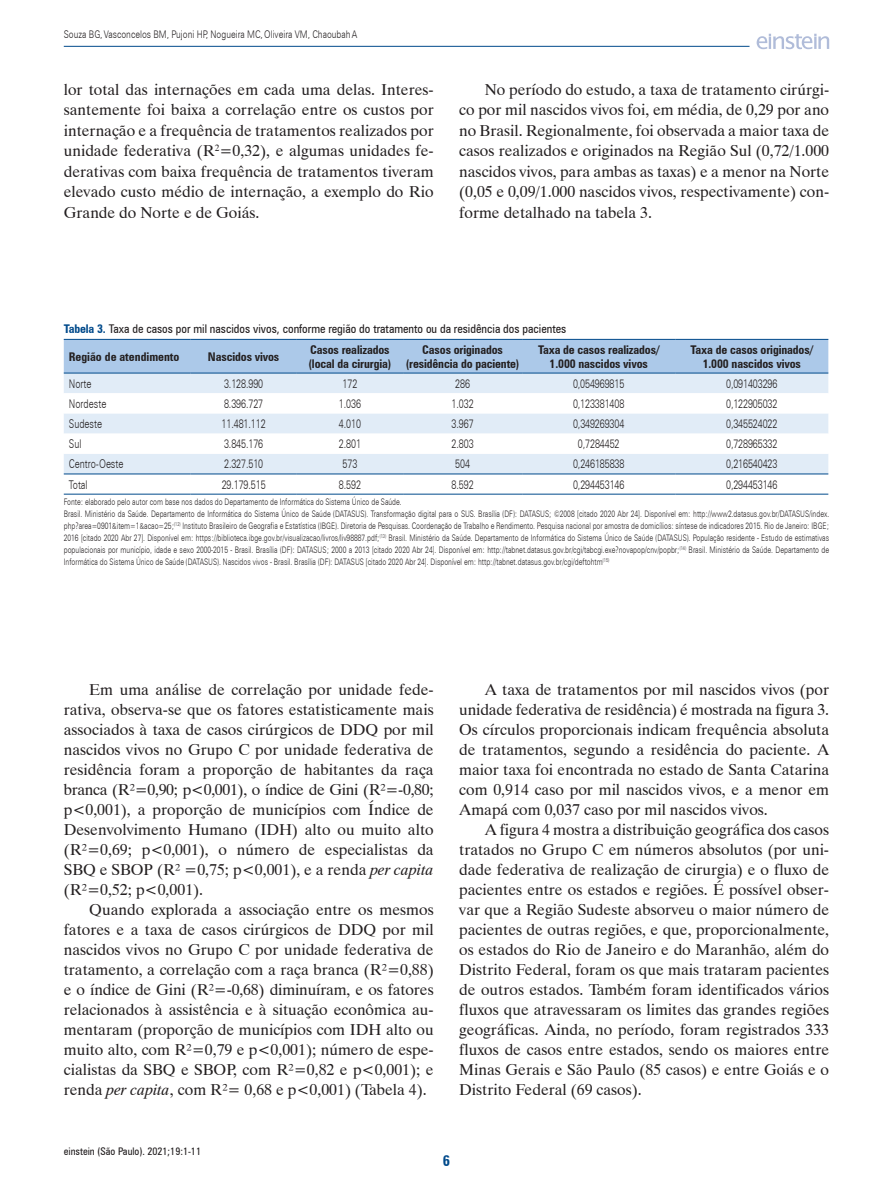
<style>
.page{position:relative;width:893px;height:1191px;background:#fff}
.page>*{position:absolute;margin:0;border:0;box-sizing:border-box;transform-origin:0 0}
.t1{font:15.75px/20px "Dutch 801 BT";color:#231f20;text-align:justify}
.t2{font:700 condensed 15px "Zurich BT";color:#004a8b}
.t3{font:300 12px "Zurich BT";letter-spacing:-.01em;color:#231f20;scale:.75 1}
.t4{font:700 condensed 12px/13.5px "Zurich BT";letter-spacing:-.01em;color:#231f20;text-align:center}
.t5{font:condensed 12px "Zurich BT";color:#231f20}
.t6{font:300 10.5px "Zurich BT";color:#231f20;scale:.8 1}
.t7{font:condensed 10.5px "Zurich BT";color:#231f20}
.t8{font:300 9px/12px "Zurich BT";color:#231f20;scale:.75 1}
.s1{font-weight:700;color:#004a8b}
.s2{font-family:"Calibri"}
.s3{font-style:italic}
</style>
<div class="page">
<svg style="left:757px;top:34px;width:72px;height:15px"></svg>
<hr style="left:64px;top:46px;width:685px;height:1px;background:#004a8b">
<div style="left:64px;top:340px;width:764px;height:33px;background:#acc9e9"></div>
<div style="left:64px;top:374px;width:764px;height:19px;background:#e1ecf7"></div>
<svg style="left:64px;top:413px;width:764px;height:81px"></svg>
<hr style="left:64px;top:339px;width:126px;height:1px;background:#004a8b">
<hr style="left:190px;top:339px;width:107px;height:1px;background:#004a8b">
<hr style="left:297px;top:339px;width:106px;height:1px;background:#004a8b">
<hr style="left:403px;top:339px;width:119px;height:1px;background:#004a8b">
<hr style="left:522px;top:339px;width:153px;height:1px;background:#004a8b">
<hr style="left:675px;top:339px;width:153px;height:1px;background:#004a8b">
<hr style="left:64px;top:373px;width:126px;height:1px;background:#004a8b">
<hr style="left:190px;top:373px;width:107px;height:1px;background:#004a8b">
<hr style="left:297px;top:373px;width:106px;height:1px;background:#004a8b">
<hr style="left:403px;top:373px;width:119px;height:1px;background:#004a8b">
<hr style="left:522px;top:373px;width:153px;height:1px;background:#004a8b">
<hr style="left:675px;top:373px;width:153px;height:1px;background:#004a8b">
<hr style="left:64px;top:473px;width:126px;height:1px;background:#004a8b">
<hr style="left:190px;top:473px;width:107px;height:1px;background:#004a8b">
<hr style="left:297px;top:473px;width:106px;height:1px;background:#004a8b">
<hr style="left:403px;top:473px;width:119px;height:1px;background:#004a8b">
<hr style="left:522px;top:473px;width:153px;height:1px;background:#004a8b">
<hr style="left:675px;top:473px;width:153px;height:1px;background:#004a8b">
<hr style="left:64px;top:494px;width:126px;height:1px;background:#004a8b">
<hr style="left:190px;top:494px;width:107px;height:1px;background:#004a8b">
<hr style="left:297px;top:494px;width:106px;height:1px;background:#004a8b">
<hr style="left:403px;top:494px;width:119px;height:1px;background:#004a8b">
<hr style="left:522px;top:494px;width:153px;height:1px;background:#004a8b">
<hr style="left:675px;top:494px;width:153px;height:1px;background:#004a8b">
<p class="t6" style="left:64px;top:28px;width:369px">Souza BG, Vasconcelos BM, Pujoni HP, Nogueira MC, Oliveira VM, Chaoubah A</p>
<p class="t1" style="left:64px;top:79px;width:371px;line-height:20.5px">lor total das internações em cada uma delas. Interes&shy;santemente foi baixa a correlação entre os custos por internação e a frequência de tratamentos realizados por unidade federativa (R<sup>2</sup>=0,32), e algumas unidades fe&shy;derativas com baixa frequência de tratamentos tiveram elevado custo médio de internação, a exemplo do Rio Grande do Norte e de Goiás.</p>
<p class="t1" style="left:459px;top:79px;width:371px;line-height:20.5px;text-indent:26px">No período do estudo, a taxa de tratamento cirúrgi&shy;co por mil nascidos vivos foi, em média, de 0,29 por ano no Brasil. Regionalmente, foi observada a maior taxa de casos realizados e originados na Região Sul (0,72/1.000 nascidos vivos, para ambas as taxas) e a menor na Norte (0,05 e 0,09/1.000 nascidos vivos, respectivamente) con&shy;forme detalhado na tabela 3.</p>
<p class="t5" style="left:64px;top:321px;width:504px"><span class="s1">Tabela 3.</span> Taxa de casos por mil nascidos vivos, conforme região do tratamento ou da residência dos pacientes</p>
<p class="t4" style="left:69px;top:350px;width:112px">Região de atendimento</p>
<p class="t4" style="left:208px;top:350px;width:73px">Nascidos vivos</p>
<p class="t4" style="left:308px;top:343px;width:85px;text-align:left">Casos realizados (local da cirurgia)</p>
<p class="t4" style="left:406px;top:343px;width:115px">Casos originados (residência do paciente)</p>
<p class="t4" style="left:538px;top:343px;width:123px">Taxa de casos realizados/<br>1.000 nascidos vivos</p>
<p class="t4" style="left:691px;top:343px;width:124px">Taxa de casos originados/<br>1.000 nascidos vivos</p>
<p class="t3" style="left:69px;top:376px;width:32px">Norte</p>
<p class="t3" style="left:224px;top:376px;width:54px">3.128.990</p>
<p class="t3" style="left:343px;top:376px;width:21px">172</p>
<p class="t3" style="left:455px;top:376px;width:21px">286</p>
<p class="t3" style="left:573px;top:376px;width:70px">0,054969815</p>
<p class="t3" style="left:726px;top:376px;width:70px">0,091403296</p>
<p class="t3" style="left:69px;top:396px;width:51px">Nordeste</p>
<p class="t3" style="left:224px;top:396px;width:54px">8.396.727</p>
<p class="t3" style="left:339px;top:396px;width:31px">1.036</p>
<p class="t3" style="left:452px;top:396px;width:31px">1.032</p>
<p class="t3" style="left:573px;top:396px;width:70px">0,123381408</p>
<p class="t3" style="left:726px;top:396px;width:70px">0,122905032</p>
<p class="t3" style="left:69px;top:416px;width:46px">Sudeste</p>
<p class="t3" style="left:222px;top:416px;width:60px">11.481.112</p>
<p class="t3" style="left:339px;top:416px;width:31px">4.010</p>
<p class="t3" style="left:452px;top:416px;width:31px">3.967</p>
<p class="t3" style="left:573px;top:416px;width:70px">0,349269304</p>
<p class="t3" style="left:726px;top:416px;width:70px">0,345524022</p>
<p class="t3" style="left:69px;top:437px;width:18px">Sul</p>
<p class="t3" style="left:224px;top:437px;width:54px">3.845.176</p>
<p class="t3" style="left:339px;top:437px;width:31px">2.801</p>
<p class="t3" style="left:452px;top:437px;width:31px">2.803</p>
<p class="t3" style="left:578px;top:437px;width:57px">0,7284452</p>
<p class="t3" style="left:726px;top:437px;width:70px">0,728965332</p>
<p class="t3" style="left:69px;top:457px;width:74px">Centro-Oeste</p>
<p class="t3" style="left:224px;top:457px;width:54px">2.327.510</p>
<p class="t3" style="left:343px;top:457px;width:21px">573</p>
<p class="t3" style="left:455px;top:457px;width:21px">504</p>
<p class="t3" style="left:573px;top:457px;width:70px">0,246185838</p>
<p class="t3" style="left:726px;top:457px;width:70px">0,216540423</p>
<p class="t3" style="left:69px;top:477px;width:27px">Total</p>
<p class="t3" style="left:222px;top:477px;width:60px">29.179.515</p>
<p class="t3" style="left:339px;top:477px;width:31px">8.592</p>
<p class="t3" style="left:452px;top:477px;width:31px">8.592</p>
<p class="t3" style="left:573px;top:477px;width:70px">0,294453146</p>
<p class="t3" style="left:726px;top:477px;width:70px">0,294453146</p>
<p class="t8" style="left:64px;top:495px;width:1022px">Fonte: elaborado pelo autor com base nos dados do Departamento de Informática do Sistema Único de Saúde.<br>Brasil. Ministério da Saúde. Departamento de Informática do Sistema Único de Saúde (DATASUS). Transformação digital para o SUS. Brasília (DF): DATASUS; ©2008 [citado 2020 Abr 24]. Disponível em: http://www2.datasus.gov.br/DATASUS/index. php?area=0901<span class="s2">&amp;</span>item=1<span class="s2">&amp;</span>acao=25;<sup>(12)</sup> Instituto Brasileiro de Geografia e Estatística (IBGE). Diretoria de Pesquisas. Coordenação de Trabalho e Rendimento. Pesquisa nacional por amostra de domicílios: síntese de indicadores 2015. Rio de Janeiro: IBGE; 2016 [citado 2020 Abr 27]. Disponível em: https://biblioteca.ibge.gov.br/visualizacao/livros/liv98887.pdf;<sup>(13)</sup> Brasil. Ministério da Saúde. Departamento de Informática do Sistema Único de Saúde (DATASUS). População residente - Estudo de estimativas populacionais por município, idade e sexo 2000-2015 - Brasil. Brasília (DF): DATASUS; 2000 a 2013 [citado 2020 Abr 24]. Disponível em: http://tabnet.datasus.gov.br/cgi/tabcgi.exe?novapop/cnv/popbr;<sup>(14)</sup> Brasil. Ministério da Saúde. Departamento de Informática do Sistema Único de Saúde (DATASUS). Nascidos vivos - Brasil. Brasília (DF): DATASUS [citado 2020 Abr 24]. Disponível em: http://tabnet.datasus.gov.br/cgi/deftohtm<sup>(15)</sup></p>
<p class="t1" style="left:64px;top:679px;width:371px;text-indent:26px">Em uma análise de correlação por unidade fede&shy;rativa, observa-se que os fatores estatisticamente mais associados à taxa de casos cirúrgicos de DDQ por mil nascidos vivos no Grupo C por unidade federativa de residência foram a proporção de habitantes da raça branca (R²=0,90; p&lt;0,001), o índice de Gini (R²=-0,80; p&lt;0,001), a proporção de municípios com Índice de Desenvolvimento Humano (IDH) alto ou muito alto (R²=0,69; p&lt;0,001), o número de especialistas da SBQ e SBOP (R² =0,75; p&lt;0,001), e a renda <span class="s3">per capita </span>(R²=0,52; p&lt;0,001).</p>
<p class="t1" style="left:64px;top:899px;width:371px;text-indent:26px">Quando explorada a associação entre os mesmos fatores e a taxa de casos cirúrgicos de DDQ por mil nascidos vivos no Grupo C por unidade federativa de tratamento, a correlação com a raça branca (R²=0,88) e o índice de Gini (R²=-0,68) diminuíram, e os fatores relacionados à assistência e à situação econômica au&shy;mentaram (proporção de municípios com IDH alto ou muito alto, com R²=0,79 e p&lt;0,001); número de espe&shy;cialistas da SBQ e SBOP, com R²=0,82 e p&lt;0,001); e renda <span class="s3">per capita</span>, com R²= 0,68 e p&lt;0,001) (Tabela 4).</p>
<p class="t1" style="left:459px;top:679px;width:371px;text-indent:26px">A taxa de tratamentos por mil nascidos vivos (por unidade federativa de residência) é mostrada na figura 3.<br>Os círculos proporcionais indicam frequência absoluta de tratamentos, segundo a residência do paciente. A maior taxa foi encontrada no estado de Santa Catarina com 0,914 caso por mil nascidos vivos, e a menor em Amapá com 0,037 caso por mil nascidos vivos.</p>
<p class="t1" style="left:459px;top:819px;width:371px;text-indent:26px">A figura 4 mostra a distribuição geográfica dos casos tratados no Grupo C em números absolutos (por uni&shy;dade federativa de realização de cirurgia) e o fluxo de pacientes entre os estados e regiões. É possível obser&shy;var que a Região Sudeste absorveu o maior número de pacientes de outras regiões, e que, proporcionalmente, os estados do Rio de Janeiro e do Maranhão, além do Distrito Federal, foram os que mais trataram pacientes de outros estados. Também foram identificados vários fluxos que atravessaram os limites das grandes regiões geográficas. Ainda, no período, foram registrados 333 fluxos de casos entre estados, sendo os maiores entre Minas Gerais e São Paulo (85 casos) e entre Goiás e o Distrito Federal (69 casos).</p>
<p class="t7" style="left:64px;top:1144px;width:139px">einstein (São Paulo). 2021;19:1-11</p>
<p class="t2" style="left:443px;top:1151px;width:9px">6</p>
</div>
